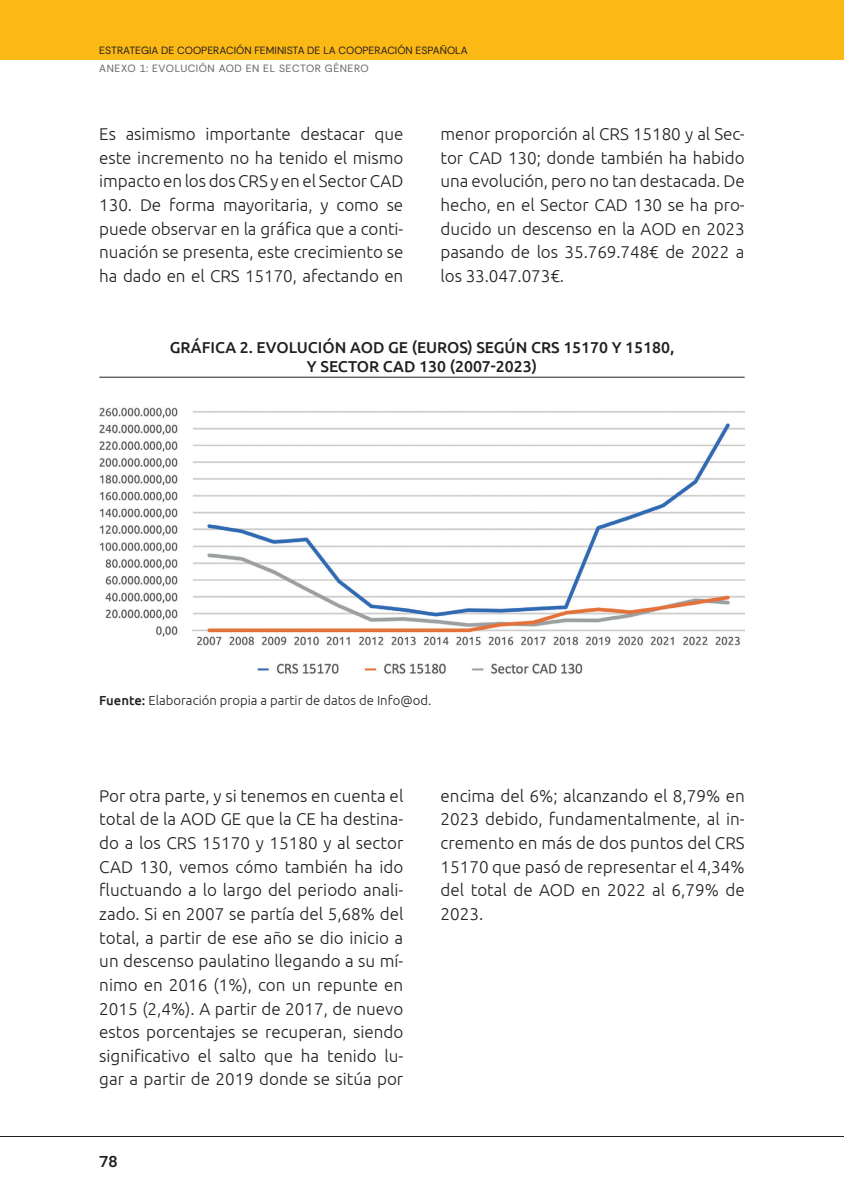
<style>
.page{position:relative;width:844px;height:1191px;background:#fff}
.page>*{position:absolute;margin:0;border:0;box-sizing:border-box;transform-origin:0 0}
.t1{font:300 17.15px/23.6px "Ubuntu";letter-spacing:-.005em;color:#231f20;text-align:justify}
.Tits_grafs{font:500 15.75px/19.2px "Ubuntu";color:#231f20;text-align:center}
.t2{font:15.75px "Rethink Sans";color:#231f20}
.notas{font:300 13.12px "Ubuntu";color:#231f20}
.t3{font:10.5px "Rethink Sans";color:#231f20}
.t4{font:10.5px "Rethink Sans";letter-spacing:.05em;color:#636366}
.s1{font-weight:500}
</style>
<div class="page">
<hr style="left:99px;top:377px;width:645px;height:1px;background:#231f20">
<img style="left:99px;top:407px;width:645px;height:267px">
<hr style="left:0;top:1136px;width:843px;height:1px;background:#231f20">
<div style="left:0;top:0;width:843px;height:60px;background:#fcb814"></div>
<hr style="left:843px;top:0;width:1px;height:60px;background:#fcb814">
<p class="t3" style="left:99px;top:44px;width:370px">ESTRATEGIA DE COOPERACIÓN FEMINISTA DE LA COOPERACIÓN ESPAÑOLA</p>
<p class="t4" style="left:99px;top:62px;width:271px">ANEXO 1: EVOLUCIÓN AOD EN EL SECTOR GÉNERO</p>
<p class="t1" style="left:99px;top:122px;width:305px">Es asimismo importante destacar que este incremento no ha tenido el mismo impacto en los dos CRS y en el Sector CAD 130. De forma mayoritaria, y como se puede observar en la gráfica que a conti&shy;nuación se presenta, este crecimiento se ha dado en el CRS 15170, afectando en</p>
<p class="t1" style="left:440px;top:122px;width:305px">menor proporción al CRS 15180 y al Sec&shy;tor CAD 130; donde también ha habido una evolución, pero no tan destacada. De hecho, en el Sector CAD 130 se ha pro&shy;ducido un descenso en la AOD en 2023 pasando de los 35.769.748€ de 2022 a los 33.047.073€.</p>
<p class="Tits_grafs" style="left:170px;top:337px;width:506px">GRÁFICA 2. EVOLUCIÓN AOD GE (EUROS) SEGÚN CRS 15170 Y 15180,<br>Y SECTOR CAD 130 (2007-2023)</p>
<p class="notas" style="left:99px;top:693px;width:333px"><span class="s1">Fuente:</span> Elaboración propia a partir de datos de Info@od.</p>
<p class="t1" style="left:99px;top:783px;width:305px">Por otra parte, y si tenemos en cuenta el total de la AOD GE que la CE ha destina&shy;do a los CRS 15170 y 15180 y al sector CAD 130, vemos cómo también ha ido fluctuando a lo largo del periodo anali&shy;zado. Si en 2007 se partía del 5,68% del total, a partir de ese año se dio inicio a un descenso paulatino llegando a su mí&shy;nimo en 2016 (1%), con un repunte en 2015 (2,4%). A partir de 2017, de nuevo estos porcentajes se recuperan, siendo significativo el salto que ha tenido lu&shy;gar a partir de 2019 donde se sitúa por</p>
<p class="t1" style="left:440px;top:783px;width:305px">encima del 6%; alcanzando el 8,79% en 2023 debido, fundamentalmente, al in&shy;cremento en más de dos puntos del CRS 15170 que pasó de representar el 4,34% del total de AOD en 2022 al 6,79% de 2023.</p>
<p class="t2" style="left:99px;top:1152px;width:20px">78</p>
</div>
